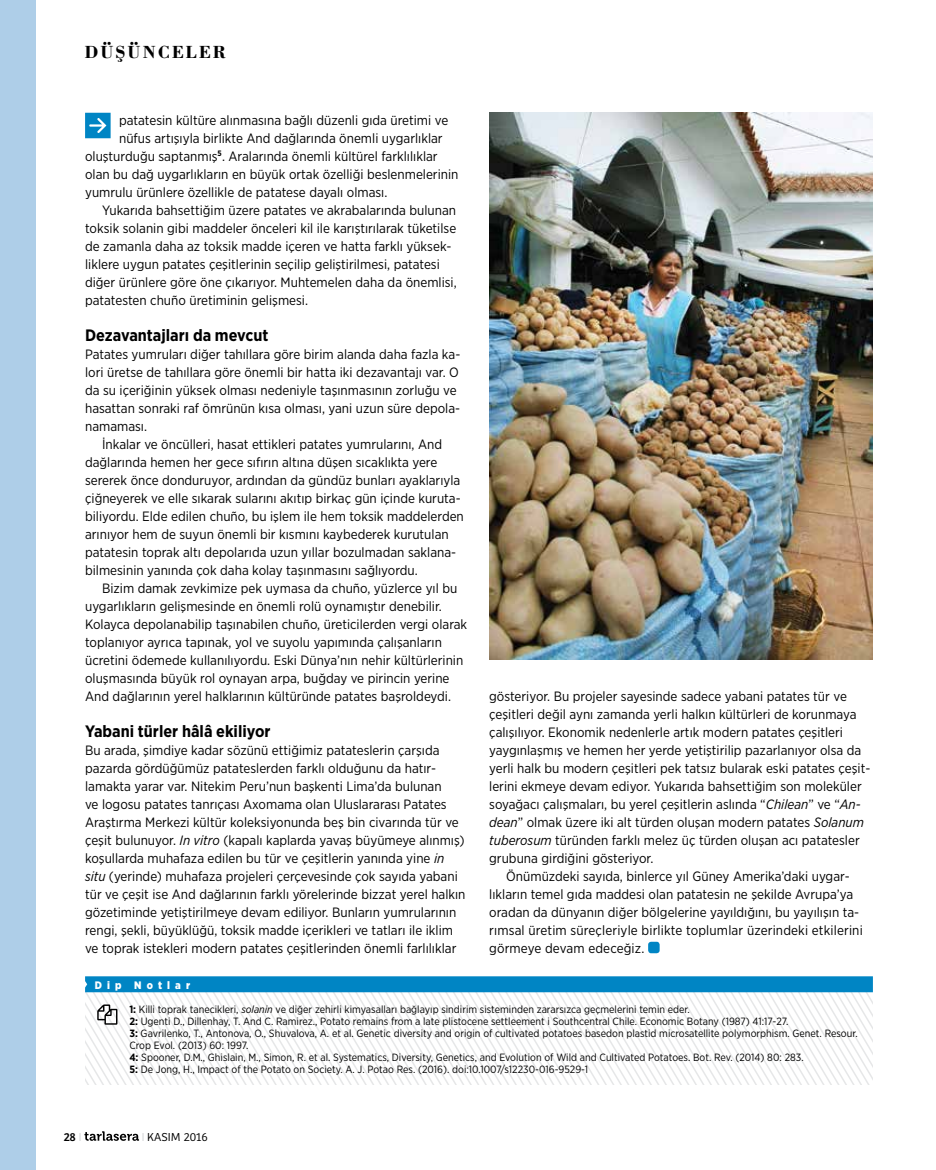
<style>
.page{position:relative;width:936px;height:1170px;background:#fff}
.page>*{position:absolute;margin:0;border:0;box-sizing:border-box;transform-origin:0 0}
.t1{font:18.15px "Bodoni Bold Tr";letter-spacing:.11em;color:#000}
.t2{font:700 16.5px "Gotham Narrow";color:#000}
.t3{font:13.5px/18px "Gotham Narrow";color:#000}
.t4{font:300 12px "Bree";letter-spacing:.01em;color:#000}
.t5{font:12px "Bree";color:#000}
.t6{font:900 10.8px "Gotham Narrow";letter-spacing:.47em;color:#fff}
.t7{font:10.5px/12px "Gotham Narrow";color:#000}
.s1{font-style:italic}
.s2{font-weight:700}
.s3{font-weight:100;color:#bcbec0}
.s4{font-style:inherit}
</style>
<div class="page">
<div style="left:0;top:0;width:36px;height:1169px;background:#aecee8"></div>
<svg style="left:84px;top:1131px;width:55px;height:9px"></svg>
<div style="left:648px;top:941px;width:11px;height:12px;background:#0085c4;border-radius:3px"></div>
<svg style="left:85px;top:113px;width:26px;height:25px"></svg>
<svg style="left:85px;top:976px;width:787px;height:108px"></svg>
<img style="left:489px;top:113px;width:383px;height:546px">
<h1 class="t1" style="left:84px;top:40px;width:143px">DÜŞÜNCELER</h1>
<p class="t3" style="left:119px;top:111px;width:330px">patatesin kültüre alınmasına bağlı düzenli gıda üretimi ve</p>
<p class="t3" style="left:119px;top:129px;width:325px">nüfus artışıyla birlikte And dağlarında önemli uygarlıklar</p>
<p class="t3" style="left:85px;top:147px;width:354px">oluşturduğu saptanmış<sup>5</sup>. Aralarında önemli kültürel farklılıklar</p>
<p class="t3" style="left:85px;top:165px;width:375px">olan bu dağ uygarlıkların en büyük ortak özelliği beslenmelerinin</p>
<p class="t3" style="left:85px;top:183px;width:304px">yumrulu ürünlere özellikle de patatese dayalı olması.</p>
<p class="t3" style="left:102px;top:201px;width:355px">Yukarıda bahsettiğim üzere patates ve akrabalarında bulunan</p>
<p class="t3" style="left:85px;top:219px;width:372px">toksik solanin gibi maddeler önceleri kil ile karıştırılarak tüketilse</p>
<p class="t3" style="left:85px;top:237px;width:368px">de zamanla daha az toksik madde içeren ve hatta farklı yüksek-</p>
<p class="t3" style="left:85px;top:255px;width:356px">liklere uygun patates çeşitlerinin seçilip geliştirilmesi, patatesi</p>
<p class="t3" style="left:85px;top:273px;width:373px">diğer ürünlere göre öne çıkarıyor. Muhtemelen daha da önemlisi,</p>
<p class="t3" style="left:85px;top:291px;width:224px">patatesten chuño üretiminin gelişmesi.</p>
<p class="t2" style="left:85px;top:324px;width:185px">Dezavantajları da mevcut</p>
<p class="t3" style="left:85px;top:345px;width:377px">Patates yumruları diğer tahıllara göre birim alanda daha fazla ka&shy;lori üretse de tahıllara göre önemli bir hatta iki dezavantajı var. O da su içeriğinin yüksek olması nedeniyle taşınmasının zorluğu ve hasattan sonraki raf ömrünün kısa olması, yani uzun süre depola&shy;namaması.</p>
<p class="t3" style="left:85px;top:435px;width:380px;text-indent:17px">İnkalar ve öncülleri, hasat ettikleri patates yumrularını, And dağlarında hemen her gece sıfırın altına düşen sıcaklıkta yere sererek önce donduruyor, ardından da gündüz bunları ayaklarıyla çiğneyerek ve elle sıkarak sularını akıtıp birkaç gün içinde kuruta&shy;biliyordu. Elde edilen chuño, bu işlem ile hem toksik maddelerden arınıyor hem de suyun önemli bir kısmını kaybederek kurutulan patatesin toprak altı depolarıda uzun yıllar bozulmadan saklana&shy;bilmesinin yanında çok daha kolay taşınmasını sağlıyordu.</p>
<p class="t3" style="left:85px;top:579px;width:383px;text-indent:17px">Bizim damak zevkimize pek uymasa da chuño, yüzlerce yıl bu uygarlıkların gelişmesinde en önemli rolü oynamıştır denebilir.<br>Kolayca depolanabilip taşınabilen chuño, üreticilerden vergi olarak toplanıyor ayrıca tapınak, yol ve suyolu yapımında çalışanların ücretini ödemede kullanılıyordu. Eski Dünya’nın nehir kültürlerinin oluşmasında büyük rol oynayan arpa, buğday ve pirincin yerine And dağlarının yerel halklarının kültüründe patates başroldeydi.</p>
<p class="t2" style="left:85px;top:720px;width:187px">Yabani türler hâlâ ekiliyor</p>
<p class="t3" style="left:85px;top:741px;width:382px">Bu arada, şimdiye kadar sözünü ettiğimiz patateslerin çarşıda pazarda gördüğümüz patateslerden farklı olduğunu da hatır&shy;lamakta yarar var. Nitekim Peru’nun başkenti Lima’da bulunan<br>ve logosu patates tanrıçası Axomama olan Uluslararası Patates Araştırma Merkezi kültür koleksiyonunda beş bin civarında tür ve çeşit bulunuyor. <span class="s1">In vitro</span> (kapalı kaplarda yavaş büyümeye alınmış) koşullarda muhafaza edilen bu tür ve çeşitlerin yanında yine <span class="s1">in situ</span> (yerinde) muhafaza projeleri çerçevesinde çok sayıda yabani tür ve çeşit ise And dağlarının farklı yörelerinde bizzat yerel halkın gözetiminde yetiştirilmeye devam ediliyor. Bunların yumrularının rengi, şekli, büyüklüğü, toksik madde içerikleri ve tatları ile iklim ve toprak istekleri modern patates çeşitlerinden önemli farlılıklar</p>
<p class="t3" style="left:489px;top:687px;width:359px">gösteriyor. Bu projeler sayesinde sadece yabani patates tür ve</p>
<p class="t3" style="left:489px;top:705px;width:369px">çeşitleri değil aynı zamanda yerli halkın kültürleri de korunmaya</p>
<p class="t3" style="left:489px;top:723px;width:355px">çalışılıyor. Ekonomik nedenlerle artık modern patates çeşitleri</p>
<p class="t3" style="left:489px;top:741px;width:373px">yaygınlaşmış ve hemen her yerde yetiştirilip pazarlanıyor olsa da</p>
<p class="t3" style="left:489px;top:759px;width:382px">yerli halk bu modern çeşitleri pek tatsız bularak eski patates çeşit-</p>
<p class="t3" style="left:489px;top:777px;width:374px">lerini ekmeye devam ediyor. Yukarıda bahsettiğim son moleküler</p>
<p class="t3" style="left:489px;top:795px;width:373px">soyağacı çalışmaları, bu yerel çeşitlerin aslında “<span class="s1">Chilean</span>” ve “<span class="s1">An-</span></p>
<p class="t3" style="left:489px;top:813px;width:376px"><span class="s1">dean</span>” olmak üzere iki alt türden oluşan modern patates <span class="s1">Solanum</span></p>
<p class="t3" style="left:489px;top:831px;width:372px"><span class="s1">tuberosum</span> türünden farklı melez üç türden oluşan acı patatesler</p>
<p class="t3" style="left:489px;top:849px;width:166px">grubuna girdiğini gösteriyor.</p>
<p class="t3" style="left:506px;top:867px;width:345px">Önümüzdeki sayıda, binlerce yıl Güney Amerika’daki uygar-</p>
<p class="t3" style="left:489px;top:885px;width:365px">lıkların temel gıda maddesi olan patatesin ne şekilde Avrupa’ya</p>
<p class="t3" style="left:489px;top:903px;width:371px">oradan da dünyanın diğer bölgelerine yayıldığını, bu yayılışın ta-</p>
<p class="t3" style="left:489px;top:921px;width:375px">rımsal üretim süreçleriyle birlikte toplumlar üzerindeki etkilerini</p>
<p class="t3" style="left:489px;top:939px;width:157px">görmeye devam edeceğiz.</p>
<p class="t6" style="left:95px;top:977px;width:97px">Dip Notlar</p>
<p class="t7" style="left:129px;top:1002px;width:729px"><span class="s2">1:</span> Killi toprak tanecikleri, <span class="s1">solanin</span> ve diğer zehirli kimyasalları bağlayıp sindirim sisteminden zararsızca geçmelerini temin eder.<br><span class="s2">2:</span> Ugenti D., Dillenhay, T. And C. Ramirez., Potato remains from a late plistocene settleement i Southcentral Chile. Economic Botany (1987) 41:17-27.<br><span class="s2">3:</span> Gavrilenko, T., Antonova, O., Shuvalova, A. et al. Genetic diversity and origin of cultivated potatoes basedon plastid microsatellite polymorphism. Genet. Resour.<br>Crop Evol. (2013) 60: 1997.<br><span class="s2">4:</span> Spooner, D.M., Ghislain, M., Simon, R. et al. Systematics, Diversity, Genetics, and Evolution of Wild and Cultivated Potatoes. Bot. Rev. (2014) 80: 283.<br><span class="s2">5:</span> De Jong, H., Impact of the Potato on Society. A. J. Potao Res. (2016). doi:10.1007/s12230-016-9529-1</p>
<p class="t5" style="left:64px;top:1129px;width:19px">28 <span class="s3">I</span></p>
<p class="t4" style="left:142px;top:1129px;width:68px"><span class="s3">I</span> KASIM <span class="s4">2016</span></p>
</div>
